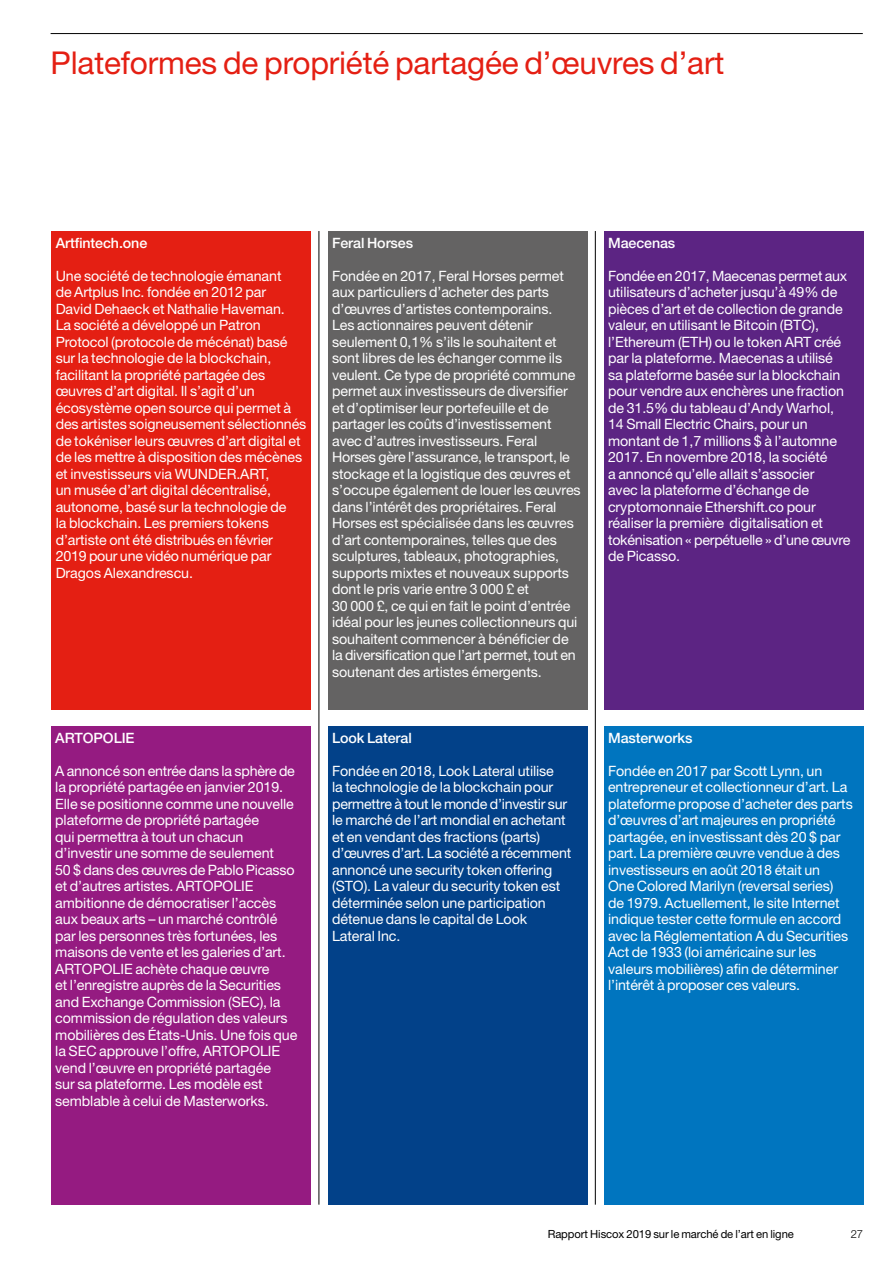
<style>
.page{position:relative;width:893px;height:1263px;background:#fff}
.page>*{position:absolute;margin:0;border:0;box-sizing:border-box;transform-origin:0 0}
.t1{font:31.5px "Helvetica Neue LT Std";letter-spacing:-.005em;color:#e41f13}
.t2{font:14.25px/16.5px "Helvetica Neue LT Std";letter-spacing:-.005em;color:#fff}
.t3{font:500 14.25px "Helvetica Neue LT Std";letter-spacing:-.005em;color:#fff}
.t4{font:11.25px "Helvetica Neue LT Std";letter-spacing:-.005em;color:#000}
.t5{font:300 11.25px "Helvetica Neue LT Std";color:#000}
</style>
<div class="page">
<hr style="left:51px;top:33px;width:812px;height:1px;background:#000">
<hr style="left:319px;top:231px;width:1px;height:973px;background:#000">
<hr style="left:595px;top:231px;width:1px;height:973px;background:#000">
<div style="left:51px;top:231px;width:260px;height:479px;background:#e41f13"></div>
<div style="left:328px;top:726px;width:259px;height:478px;background:#024189"></div>
<div style="left:604px;top:231px;width:259px;height:479px;background:#5c2483"></div>
<div style="left:328px;top:231px;width:259px;height:479px;background:#646363"></div>
<div style="left:51px;top:726px;width:259px;height:478px;background:#951b81"></div>
<div style="left:604px;top:726px;width:259px;height:478px;background:#0075bf"></div>
<h1 class="t1" style="left:51px;top:44px;width:675px">Plateformes de propriété partagée d’œuvres d’art</h1>
<p class="t3" style="left:56px;top:234px;width:93px">Artfintech.one</p>
<p class="t2" style="left:56px;top:267px;width:252px">Une société de technologie émanant<br>de Artplus Inc. fondée en 2012 par<br>David Dehaeck et Nathalie Haveman.<br>La société a développé un Patron Protocol (protocole de mécénat) basé sur la technologie de la blockchain, facilitant la propriété partagée des œuvres d’art digital. Il s’agit d’un écosystème open source qui permet à des artistes soigneusement sélectionnés de tokéniser leurs œuvres d’art digital et de les mettre à disposition des mécènes et investisseurs via WUNDER.ART,<br>un musée d’art digital décentralisé, autonome, basé sur la technologie de<br>la blockchain. Les premiers tokens d’artiste ont été distribués en février 2019 pour une vidéo numérique par Dragos Alexandrescu.</p>
<p class="t3" style="left:55px;top:729px;width:81px">ARTOPOLIE</p>
<p class="t2" style="left:55px;top:762px;width:244px">A annoncé son entrée dans la sphère de la propriété partagée en janvier 2019.<br>Elle se positionne comme une nouvelle plateforme de propriété partagée<br>qui permettra à tout un chacun d’investir une somme de seulement<br>50 $ dans des œuvres de Pablo Picasso et d’autres artistes. ARTOPOLIE ambitionne de démocratiser l’accès aux beaux arts – un marché contrôlé par les personnes très fortunées, les maisons de vente et les galeries d’art.<br>ARTOPOLIE achète chaque œuvre<br>et l’enregistre auprès de la Securities and Exchange Commission (SEC), la commission de régulation des valeurs mobilières des États-Unis. Une fois que la SEC approuve l’offre, ARTOPOLIE vend l’œuvre en propriété partagée<br>sur sa plateforme. Les modèle est semblable à celui de Masterworks.</p>
<p class="t3" style="left:332px;top:234px;width:83px">Feral Horses</p>
<p class="t2" style="left:332px;top:267px;width:250px">Fondée en 2017, Feral Horses permet aux particuliers d’acheter des parts d’œuvres d’artistes contemporains.<br>Les actionnaires peuvent détenir seulement 0,1% s’ils le souhaitent et sont libres de les échanger comme ils veulent. Ce type de propriété commune permet aux investisseurs de diversifier et d’optimiser leur portefeuille et de partager les coûts d’investissement avec d’autres investisseurs. Feral Horses gère l’assurance, le transport, le stockage et la logistique des œuvres et s’occupe également de louer les œuvres dans l’intérêt des propriétaires. Feral Horses est spécialisée dans les œuvres d’art contemporaines, telles que des sculptures, tableaux, photographies, supports mixtes et nouveaux supports dont le pris varie entre 3 000 £ et<br>30 000 £, ce qui en fait le point d’entrée idéal pour les jeunes collectionneurs qui souhaitent commencer à bénéficier de la diversification que l’art permet, tout en soutenant des artistes émergents.</p>
<p class="t3" style="left:332px;top:729px;width:81px">Look Lateral</p>
<p class="t2" style="left:332px;top:762px;width:241px">Fondée en 2018, Look Lateral utilise<br>la technologie de la blockchain pour permettre à tout le monde d’investir sur le marché de l’art mondial en achetant et en vendant des fractions (parts) d’œuvres d’art. La société a récemment annoncé une security token offering (STO). La valeur du security token est déterminée selon une participation détenue dans le capital de Look Lateral Inc.</p>
<p class="t3" style="left:608px;top:234px;width:69px">Maecenas</p>
<p class="t2" style="left:608px;top:267px;width:244px">Fondée en 2017, Maecenas permet aux utilisateurs d’acheter jusqu’à 49% de pièces d’art et de collection de grande valeur, en utilisant le Bitcoin (BTC), l’Ethereum (ETH) ou le token ART créé par la plateforme. Maecenas a utilisé sa plateforme basée sur la blockchain pour vendre aux enchères une fraction de 31.5% du tableau d’Andy Warhol, 14 Small Electric Chairs, pour un montant de 1,7 millions $ à l’automne 2017. En novembre 2018, la société<br>a annoncé qu’elle allait s’associer<br>avec la plateforme d’échange de cryptomonnaie Ethershift.co pour réaliser la première digitalisation et tokénisation « perpétuelle » d’une œuvre de Picasso.</p>
<p class="t3" style="left:608px;top:729px;width:86px">Masterworks</p>
<p class="t2" style="left:608px;top:762px;width:246px">Fondée en 2017 par Scott Lynn, un entrepreneur et collectionneur d’art. La plateforme propose d’acheter des parts d’œuvres d’art majeures en propriété partagée, en investissant dès 20 $ par part. La première œuvre vendue à des investisseurs en août 2018 était un<br>One Colored Marilyn (reversal series) de 1979. Actuellement, le site Internet indique tester cette formule en accord avec la Réglementation A du Securities Act de 1933 (loi américaine sur les valeurs mobilières) afin de déterminer l’intérêt à proposer ces valeurs.</p>
<p class="t4" style="left:548px;top:1227px;width:248px">Rapport Hiscox 2019 sur le marché de l’art en ligne</p>
<p class="t5" style="left:851px;top:1227px;width:14px">27</p>
</div>
